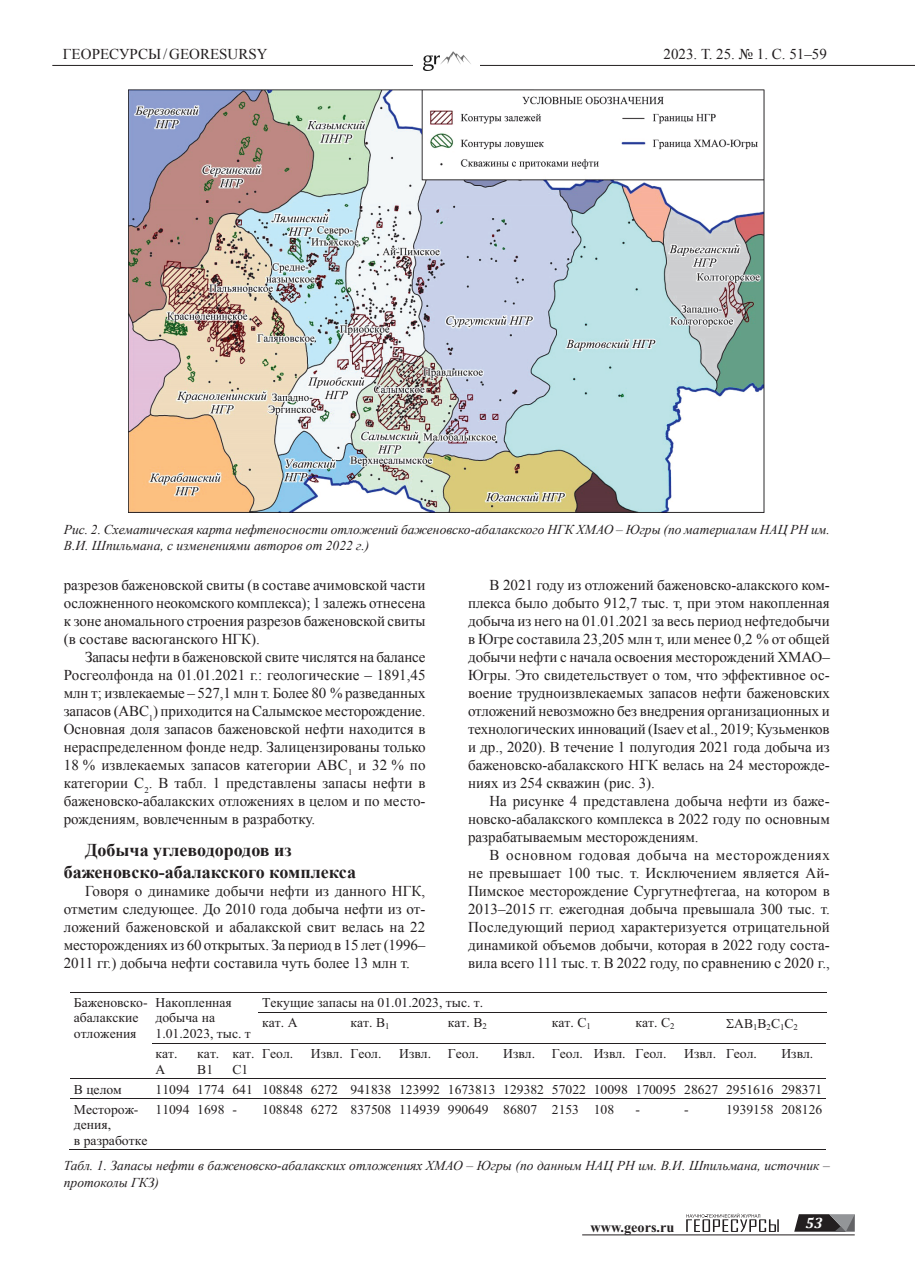
<style>
.page{position:relative;width:915px;height:1276px;background:#fff}
.page>*{position:absolute;margin:0;border:0;box-sizing:border-box;transform-origin:0 0}
.t1{font:700 18px/21.6px "Times New Roman";color:#231f20}
.t2{font:15px/18px "Times New Roman";color:#231f20;text-align:justify}
.t3{font:italic 700 15px "Cambria";color:#fff}
.t4{font:700 14.25px "Times New Roman";color:#231f20}
.t5{font:13.5px/15.5px "Times New Roman";color:#231f20}
.t6{font:italic 13.5px/16.2px "Times New Roman";color:#231f20}
</style>
<div class="page">
<hr style="left:582px;top:1234px;width:272px;height:1px;background:#231f20">
<svg style="left:686px;top:1213px;width:92px;height:19px"></svg>
<svg style="left:794px;top:1214px;width:60px;height:17px"></svg>
<hr style="left:52px;top:65px;width:862px;height:1px;background:#231f20">
<img style="left:413px;top:51px;width:66px;height:20px">
<img style="left:129px;top:89px;width:635px;height:424px">
<hr style="left:70px;top:992px;width:81px;height:1px;background:#231f20">
<hr style="left:152px;top:992px;width:106px;height:1px;background:#231f20">
<hr style="left:259px;top:992px;width:567px;height:1px;background:#231f20">
<hr style="left:258px;top:1012px;width:88px;height:1px;background:#231f20">
<hr style="left:347px;top:1012px;width:96px;height:1px;background:#231f20">
<hr style="left:444px;top:1012px;width:104px;height:1px;background:#231f20">
<hr style="left:548px;top:1012px;width:83px;height:1px;background:#231f20">
<hr style="left:632px;top:1012px;width:90px;height:1px;background:#231f20">
<hr style="left:722px;top:1012px;width:104px;height:1px;background:#231f20">
<hr style="left:151px;top:1043px;width:42px;height:1px;background:#231f20">
<hr style="left:194px;top:1043px;width:34px;height:1px;background:#231f20">
<svg style="left:228px;top:1043px;width:31px;height:1px"></svg>
<hr style="left:259px;top:1043px;width:48px;height:1px;background:#231f20">
<hr style="left:307px;top:1043px;width:39px;height:1px;background:#231f20">
<hr style="left:347px;top:1043px;width:48px;height:1px;background:#231f20">
<hr style="left:396px;top:1043px;width:47px;height:1px;background:#231f20">
<hr style="left:444px;top:1043px;width:55px;height:1px;background:#231f20">
<hr style="left:500px;top:1043px;width:48px;height:1px;background:#231f20">
<hr style="left:548px;top:1043px;width:41px;height:1px;background:#231f20">
<hr style="left:590px;top:1043px;width:41px;height:1px;background:#231f20">
<hr style="left:632px;top:1043px;width:48px;height:1px;background:#231f20">
<hr style="left:680px;top:1043px;width:42px;height:1px;background:#231f20">
<hr style="left:722px;top:1043px;width:55px;height:1px;background:#231f20">
<hr style="left:778px;top:1043px;width:48px;height:1px;background:#231f20">
<hr style="left:70px;top:1078px;width:81px;height:1px;background:#231f20">
<hr style="left:152px;top:1078px;width:41px;height:1px;background:#231f20">
<hr style="left:194px;top:1078px;width:34px;height:1px;background:#231f20">
<svg style="left:228px;top:1078px;width:31px;height:1px"></svg>
<hr style="left:259px;top:1078px;width:48px;height:1px;background:#231f20">
<hr style="left:307px;top:1078px;width:39px;height:1px;background:#231f20">
<hr style="left:347px;top:1078px;width:48px;height:1px;background:#231f20">
<hr style="left:396px;top:1078px;width:47px;height:1px;background:#231f20">
<hr style="left:444px;top:1078px;width:55px;height:1px;background:#231f20">
<hr style="left:500px;top:1078px;width:48px;height:1px;background:#231f20">
<hr style="left:548px;top:1078px;width:41px;height:1px;background:#231f20">
<hr style="left:590px;top:1078px;width:41px;height:1px;background:#231f20">
<hr style="left:632px;top:1078px;width:48px;height:1px;background:#231f20">
<hr style="left:680px;top:1078px;width:42px;height:1px;background:#231f20">
<hr style="left:722px;top:1078px;width:55px;height:1px;background:#231f20">
<hr style="left:778px;top:1078px;width:48px;height:1px;background:#231f20">
<hr style="left:70px;top:1098px;width:81px;height:1px;background:#231f20">
<hr style="left:152px;top:1098px;width:41px;height:1px;background:#231f20">
<hr style="left:194px;top:1098px;width:34px;height:1px;background:#231f20">
<svg style="left:228px;top:1098px;width:31px;height:1px"></svg>
<hr style="left:259px;top:1098px;width:48px;height:1px;background:#231f20">
<hr style="left:307px;top:1098px;width:39px;height:1px;background:#231f20">
<hr style="left:347px;top:1098px;width:48px;height:1px;background:#231f20">
<hr style="left:396px;top:1098px;width:47px;height:1px;background:#231f20">
<hr style="left:444px;top:1098px;width:55px;height:1px;background:#231f20">
<hr style="left:500px;top:1098px;width:48px;height:1px;background:#231f20">
<hr style="left:548px;top:1098px;width:41px;height:1px;background:#231f20">
<hr style="left:590px;top:1098px;width:41px;height:1px;background:#231f20">
<hr style="left:632px;top:1098px;width:48px;height:1px;background:#231f20">
<hr style="left:680px;top:1098px;width:42px;height:1px;background:#231f20">
<hr style="left:722px;top:1098px;width:55px;height:1px;background:#231f20">
<hr style="left:778px;top:1098px;width:48px;height:1px;background:#231f20">
<hr style="left:69px;top:1149px;width:82px;height:1px;background:#231f20">
<hr style="left:151px;top:1149px;width:42px;height:1px;background:#231f20">
<hr style="left:193px;top:1149px;width:35px;height:1px;background:#231f20">
<hr style="left:228px;top:1149px;width:30px;height:1px;background:#231f20">
<hr style="left:258px;top:1149px;width:49px;height:1px;background:#231f20">
<hr style="left:306px;top:1149px;width:40px;height:1px;background:#231f20">
<hr style="left:346px;top:1149px;width:49px;height:1px;background:#231f20">
<hr style="left:395px;top:1149px;width:48px;height:1px;background:#231f20">
<hr style="left:443px;top:1149px;width:56px;height:1px;background:#231f20">
<hr style="left:499px;top:1149px;width:49px;height:1px;background:#231f20">
<hr style="left:547px;top:1149px;width:42px;height:1px;background:#231f20">
<hr style="left:589px;top:1149px;width:42px;height:1px;background:#231f20">
<hr style="left:631px;top:1149px;width:49px;height:1px;background:#231f20">
<hr style="left:679px;top:1149px;width:43px;height:1px;background:#231f20">
<hr style="left:721px;top:1149px;width:56px;height:1px;background:#231f20">
<hr style="left:777px;top:1149px;width:49px;height:1px;background:#231f20">
<p class="t2" style="left:63px;top:45px;width:206px">ГЕОРЕСУРСЫ/GEORESURSY</p>
<p class="t2" style="left:663px;top:45px;width:165px">2023. Т. 25. № 1. С. 51–59</p>
<p class="t6" style="left:64px;top:520px;width:767px">Рис. 2. Схематическая карта нефтеносности отложений баженовско-абалакского НГК ХМАО – Югры (по материалам НАЦ РН им.<br>В.И. Шпильмана, с изменениями авторов от 2022 г.)</p>
<p class="t2" style="left:64px;top:575px;width:363px">РАЗРЕЗОВ БАЖЕНОВСКОЙ СВИТЫ (В СОСТАВЕ АЧИМОВСКОЙ ЧАСТИ ОСЛОЖНЕННОГО НЕОКОМСКОГО КОМПЛЕКСА); 1 ЗАЛЕЖЬ ОТНЕСЕНА К ЗОНЕ АНОМАЛЬНОГО СТРОЕНИЯ РАЗРЕЗОВ БАЖЕНОВСКОЙ СВИТЫ (В СОСТАВЕ ВАСЮГАНСКОГО НГК).</p>
<p class="t2" style="left:64px;top:647px;width:363px;text-indent:21px">ЗАПАСЫ НЕФТИ В БАЖЕНОВСКОЙ СВИТЕ ЧИСЛЯТСЯ НА БАЛАНСЕ РОСГЕОЛФОНДА НА 01.01.2021 Г.: ГЕОЛОГИЧЕСКИЕ – 1891,45<br>МЛН Т; ИЗВЛЕКАЕМЫЕ – 527,1 МЛН Т. БОЛЕЕ 80 % РАЗВЕДАННЫХ ЗАПАСОВ (АВС<sub>1</sub>) ПРИХОДИТСЯ НА САЛЫМСКОЕ МЕСТОРОЖДЕНИЕ.<br>ОСНОВНАЯ ДОЛЯ ЗАПАСОВ БАЖЕНОВСКОЙ НЕФТИ НАХОДИТСЯ В НЕРАСПРЕДЕЛЕННОМ ФОНДЕ НЕДР. ЗАЛИЦЕНЗИРОВАНЫ ТОЛЬКО 18 % ИЗВЛЕКАЕМЫХ ЗАПАСОВ КАТЕГОРИИ АВС<sub>1</sub> И 32 % ПО КАТЕГОРИИ С<sub>2</sub>. В ТАБЛ. 1 ПРЕДСТАВЛЕНЫ ЗАПАСЫ НЕФТИ В БАЖЕНОВСКО-АБАЛАКСКИХ ОТЛОЖЕНИЯХ В ЦЕЛОМ И ПО МЕСТО-РОЖДЕНИЯМ, ВОВЛЕЧЕННЫМ В РАЗРАБОТКУ.</p>
<p class="t1" style="left:64px;top:839px;width:293px;text-indent:21px">Добыча углеводородов из баженовско‑абалакского комплекса</p>
<p class="t2" style="left:64px;top:881px;width:363px;text-indent:21px">ГОВОРЯ О ДИНАМИКЕ ДОБЫЧИ НЕФТИ ИЗ ДАННОГО НГК, ОТМЕТИМ СЛЕДУЮЩЕЕ. ДО 2010 ГОДА ДОБЫЧА НЕФТИ ИЗ ОТ-ЛОЖЕНИЙ БАЖЕНОВСКОЙ И АБАЛАКСКОЙ СВИТ ВЕЛАСЬ НА 22<br>МЕСТОРОЖДЕНИЯХ ИЗ 60 ОТКРЫТЫХ. ЗА ПЕРИОД В 15 ЛЕТ (1996– 2011 ГГ.) ДОБЫЧА НЕФТИ СОСТАВИЛА ЧУТЬ БОЛЕЕ 13 МЛН Т.</p>
<p class="t2" style="left:468px;top:575px;width:363px;text-indent:21px">В 2021 ГОДУ ИЗ ОТЛОЖЕНИЙ БАЖЕНОВСКО-АЛАКСКОГО КОМ-ПЛЕКСА БЫЛО ДОБЫТО 912,7 ТЫС. Т, ПРИ ЭТОМ НАКОПЛЕННАЯ ДОБЫЧА ИЗ НЕГО НА 01.01.2021 ЗА ВЕСЬ ПЕРИОД НЕФТЕДОБЫЧИ В ЮГРЕ СОСТАВИЛА 23,205 МЛН Т, ИЛИ МЕНЕЕ 0,2 % ОТ ОБЩЕЙ ДОБЫЧИ НЕФТИ С НАЧАЛА ОСВОЕНИЯ МЕСТОРОЖДЕНИЙ ХМАО– ЮГРЫ. ЭТО СВИДЕТЕЛЬСТВУЕТ О ТОМ, ЧТО ЭФФЕКТИВНОЕ ОС-ВОЕНИЕ ТРУДНОИЗВЛЕКАЕМЫХ ЗАПАСОВ НЕФТИ БАЖЕНОВСКИХ ОТЛОЖЕНИЙ НЕВОЗМОЖНО БЕЗ ВНЕДРЕНИЯ ОРГАНИЗАЦИОННЫХ И ТЕХНОЛОГИЧЕСКИХ ИННОВАЦИЙ (ISAEV ET AL., 2019; КУЗЬМЕНКОВ И ДР., 2020). В ТЕЧЕНИЕ 1 ПОЛУГОДИЯ 2021 ГОДА ДОБЫЧА ИЗ БАЖЕНОВСКО-АБАЛАКСКОГО НГК ВЕЛАСЬ НА 24 МЕСТОРОЖДЕ-НИЯХ ИЗ 254 СКВАЖИН (РИС. 3).</p>
<p class="t2" style="left:468px;top:791px;width:363px;text-indent:21px">НА РИСУНКЕ 4 ПРЕДСТАВЛЕНА ДОБЫЧА НЕФТИ ИЗ БАЖЕ-НОВСКО-АБАЛАКСКОГО КОМПЛЕКСА В 2022 ГОДУ ПО ОСНОВНЫМ РАЗРАБАТЫВАЕМЫМ МЕСТОРОЖДЕНИЯМ.</p>
<p class="t2" style="left:468px;top:845px;width:363px;text-indent:21px">В ОСНОВНОМ ГОДОВАЯ ДОБЫЧА НА МЕСТОРОЖДЕНИЯХ НЕ ПРЕВЫШАЕТ 100 ТЫС. Т. ИСКЛЮЧЕНИЕМ ЯВЛЯЕТСЯ АЙ-ПИМСКОЕ МЕСТОРОЖДЕНИЕ СУРГУТНЕФТЕГАА, НА КОТОРОМ В 2013–2015 ГГ. ЕЖЕГОДНАЯ ДОБЫЧА ПРЕВЫШАЛА 300 ТЫС. Т.<br>ПОСЛЕДУЮЩИЙ ПЕРИОД ХАРАКТЕРИЗУЕТСЯ ОТРИЦАТЕЛЬНОЙ ДИНАМИКОЙ ОБЪЕМОВ ДОБЫЧИ, КОТОРАЯ В 2022 ГОДУ СОСТА-ВИЛА ВСЕГО 111 ТЫС. Т. В 2022 ГОДУ, ПО СРАВНЕНИЮ С 2020 Г.,</p>
<p class="t5" style="left:74px;top:994px;width:75px">БАЖЕНОВСКО-<br>АБАЛАКСКИЕ<br>ОТЛОЖЕНИЯ</p>
<p class="t5" style="left:155px;top:994px;width:97px">НАКОПЛЕННАЯ<br>ДОБЫЧА НА<br>1.01.2023, ТЫС. Т</p>
<p class="t5" style="left:262px;top:992px;width:222px;line-height:20px">ТЕКУЩИЕ ЗАПАСЫ НА 01.01.2023, ТЫС. Т.<br>КАТ. А</p>
<p class="t5" style="left:350px;top:1014px;width:40px">КАТ. В<sub>1</sub></p>
<p class="t5" style="left:447px;top:1014px;width:40px">КАТ. В<sub>2</sub></p>
<p class="t5" style="left:551px;top:1014px;width:40px">КАТ. С<sub>1</sub></p>
<p class="t5" style="left:635px;top:1014px;width:40px">КАТ. С<sub>2</sub></p>
<p class="t5" style="left:733px;top:1015px;width:65px">АВ<sub>1</sub>В<sub>2</sub>С<sub>1</sub>С<sub>2</sub></p>
<p class="t5" style="left:155px;top:1045px;width:24px">КАТ.<br>А</p>
<p class="t5" style="left:197px;top:1045px;width:24px">КАТ.<br>В1</p>
<p class="t5" style="left:232px;top:1045px;width:24px">КАТ.<br>С1</p>
<p class="t5" style="left:262px;top:1045px;width:32px">ГЕОЛ.</p>
<p class="t5" style="left:311px;top:1045px;width:72px">ИЗВЛ. ГЕОЛ.</p>
<p class="t5" style="left:399px;top:1045px;width:81px">ИЗВЛ. ГЕОЛ.</p>
<p class="t5" style="left:503px;top:1045px;width:165px">ИЗВЛ. ГЕОЛ. ИЗВЛ. ГЕОЛ.</p>
<p class="t5" style="left:684px;top:1045px;width:74px">ИЗВЛ. ГЕОЛ.</p>
<p class="t5" style="left:781px;top:1045px;width:33px">ИЗВЛ.</p>
<p class="t5" style="left:74px;top:1081px;width:50px">В ЦЕЛОМ</p>
<p class="t5" style="left:155px;top:1081px;width:668px">11094 1774 641 108848 6272 941838 123992 1673813 129382 57022 10098 170095 28627 2951616 298371</p>
<p class="t5" style="left:74px;top:1101px;width:75px">МЕСТОРОЖ-<br>ДЕНИЯ,<br>В РАЗРАБОТКЕ</p>
<p class="t5" style="left:155px;top:1101px;width:83px">11094 1698 -</p>
<p class="t5" style="left:262px;top:1101px;width:353px">108848 6272 837508 114939 990649 86807 2153 108</p>
<p class="t5" style="left:635px;top:1101px;width:6px">-</p>
<p class="t5" style="left:684px;top:1101px;width:6px">-</p>
<p class="t5" style="left:725px;top:1101px;width:98px">1939158 208126</p>
<p class="t6" style="left:64px;top:1157px;width:767px">Табл. 1. Запасы нефти в баженовско-абалакских отложениях ХМАО – Югры (по данным НАЦ РН им. В.И. Шпильмана, источник – протоколы ГКЗ)</p>
<p class="t4" style="left:590px;top:1217px;width:85px">www.geors.ru</p>
<p class="t3" style="left:805px;top:1212px;width:19px">53</p>
</div>
